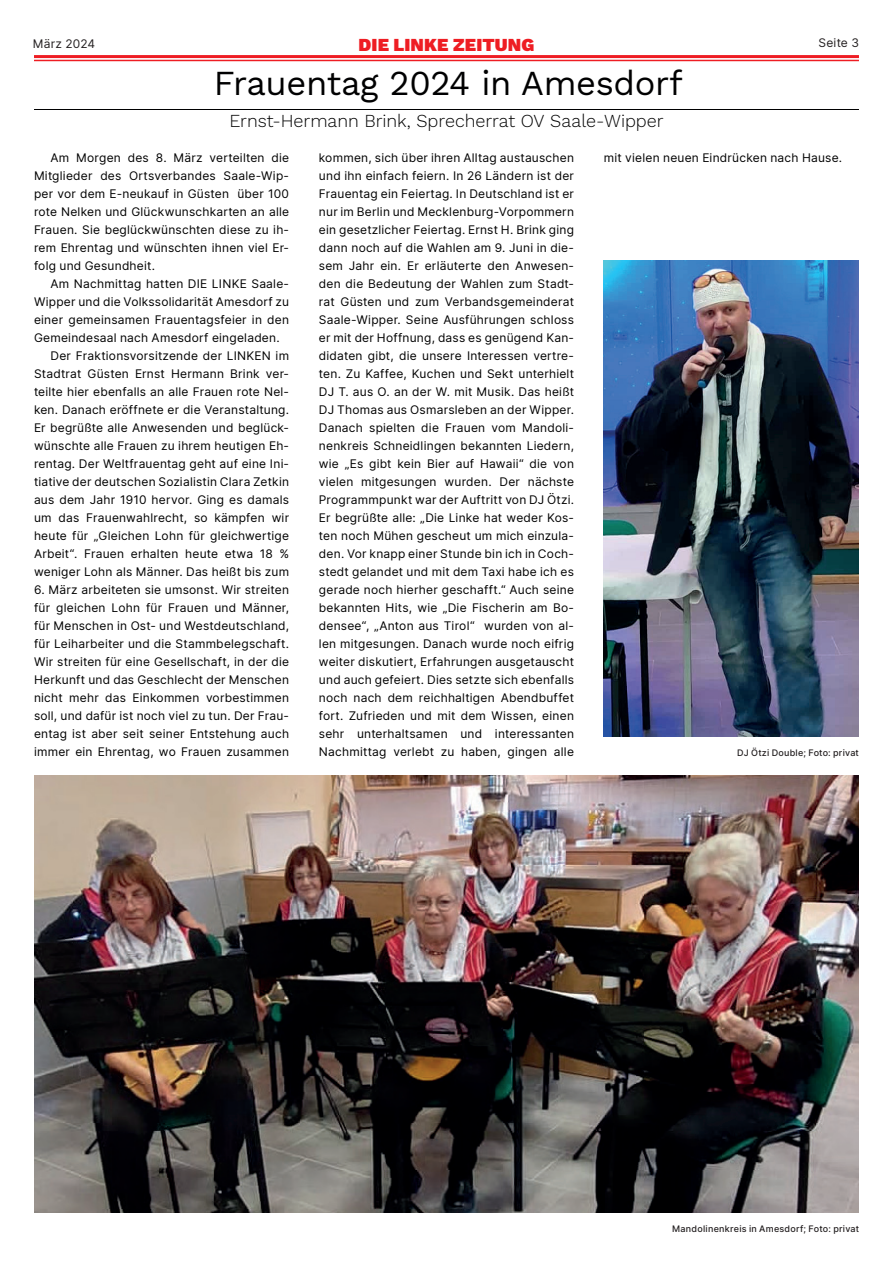
<style>
.page{position:relative;width:893px;height:1263px;background:#fff}
.page>*{position:absolute;margin:0;border:0;box-sizing:border-box;transform-origin:0 0}
.t1{font:34.5px "Work Sans";letter-spacing:-.01em;color:#000001}
.t2{font:300 18px "Work Sans";letter-spacing:-.005em;color:#000001}
.t3{font:900 18px "Work Sans";letter-spacing:.01em;color:#ee1d23}
.t4{font:12px/18px "Inter";letter-spacing:.02em;color:#000001;text-align:justify}
.t5{font:12px "Inter";letter-spacing:.02em;color:#231f20}
.t6{font:500 9px "Inter";letter-spacing:.025em;color:#231f20}
</style>
<div class="page">
<hr style="left:34px;top:109px;width:825px;height:1px;background:#000001">
<img style="left:34px;top:775px;width:825px;height:437px">
<img style="left:604px;top:260px;width:255px;height:476px">
<hr style="left:34px;top:55px;width:825px;height:3px;background:#ee1d23">
<hr style="left:34px;top:60px;width:825px;height:1px;background:#ee1d23">
<p class="t5" style="left:33px;top:34px;width:64px">März 2024</p>
<h2 class="t3" style="left:359px;top:31px;width:177px">DIE LINKE ZEITUNG</h2>
<p class="t5" style="left:818px;top:34px;width:42px">Seite 3</p>
<h1 class="t1" style="left:214px;top:57px;width:470px">Frauentag 2024 in Amesdorf</h1>
<h2 class="t2" style="left:229px;top:107px;width:436px">Ernst-Hermann Brink, Sprecherrat OV Saale-Wipper</h2>
<p class="t4" style="left:34px;top:148px;width:257px;text-indent:16px">Am Morgen des 8. März verteilten die Mitglieder des Ortsverbandes Saale-Wip&shy;per vor dem E-neukauf in Güsten über 100 rote Nelken und Glückwunschkarten an alle Frauen. Sie beglückwünschten diese zu ih&shy;rem Ehrentag und wünschten ihnen viel Er&shy;folg und Gesundheit.</p>
<p class="t4" style="left:51px;top:274px;width:240px">Am Nachmittag hatten DIE LINKE Saale-</p>
<p class="t4" style="left:34px;top:292px;width:257px">Wipper und die Volkssolidarität Amesdorf zu</p>
<p class="t4" style="left:34px;top:310px;width:257px">einer gemeinsamen Frauentagsfeier in den</p>
<p class="t4" style="left:34px;top:328px;width:247px">Gemeindesaal nach Amesdorf eingeladen.</p>
<p class="t4" style="left:51px;top:346px;width:240px">Der Fraktionsvorsitzende der LINKEN im</p>
<p class="t4" style="left:34px;top:364px;width:257px">Stadtrat Güsten Ernst Hermann Brink ver-</p>
<p class="t4" style="left:34px;top:382px;width:257px">teilte hier ebenfalls an alle Frauen rote Nel-</p>
<p class="t4" style="left:34px;top:400px;width:257px">ken. Danach eröffnete er die Veranstaltung.</p>
<p class="t4" style="left:34px;top:418px;width:257px">Er begrüßte alle Anwesenden und beglück-</p>
<p class="t4" style="left:34px;top:436px;width:257px">wünschte alle Frauen zu ihrem heutigen Eh-</p>
<p class="t4" style="left:34px;top:454px;width:257px">rentag. Der Weltfrauentag geht auf eine Ini-</p>
<p class="t4" style="left:34px;top:472px;width:257px">tiative der deutschen Sozialistin Clara Zetkin</p>
<p class="t4" style="left:34px;top:490px;width:257px">aus dem Jahr 1910 hervor. Ging es damals</p>
<p class="t4" style="left:34px;top:508px;width:257px">um das Frauenwahlrecht, so kämpfen wir</p>
<p class="t4" style="left:34px;top:526px;width:257px">heute für „Gleichen Lohn für gleichwertige</p>
<p class="t4" style="left:34px;top:544px;width:257px">Arbeit“. Frauen erhalten heute etwa 18 %</p>
<p class="t4" style="left:34px;top:562px;width:257px">weniger Lohn als Männer. Das heißt bis zum</p>
<p class="t4" style="left:34px;top:580px;width:257px">6. März arbeiteten sie umsonst. Wir streiten für gleichen Lohn für Frauen und Männer, für Menschen in Ost- und Westdeutschland, für Leiharbeiter und die Stammbelegschaft.<br>Wir streiten für eine Gesellschaft, in der die Herkunft und das Geschlecht der Menschen nicht mehr das Einkommen vorbestimmen soll, und dafür ist noch viel zu tun. Der Frau&shy;entag ist aber seit seiner Entstehung auch immer ein Ehrentag, wo Frauen zusammen</p>
<p class="t4" style="left:319px;top:148px;width:257px">kommen, sich über ihren Alltag austauschen und ihn einfach feiern. In 26 Ländern ist der Frauentag ein Feiertag. In Deutschland ist er nur im Berlin und Mecklenburg-Vorpommern ein gesetzlicher Feiertag. Ernst H. Brink ging dann noch auf die Wahlen am 9. Juni in die&shy;sem Jahr ein. Er erläuterte den Anwesen&shy;den die Bedeutung der Wahlen zum Stadt&shy;rat Güsten und zum Verbandsgemeinderat Saale-Wipper. Seine Ausführungen schloss er mit der Hoffnung, dass es genügend Kan&shy;didaten gibt, die unsere Interessen vertre&shy;ten. Zu Kaffee, Kuchen und Sekt unterhielt DJ T. aus O. an der W. mit Musik. Das heißt DJ Thomas aus Osmarsleben an der Wipper.<br>Danach spielten die Frauen vom Mandoli&shy;nenkreis Schneidlingen bekannten Liedern, wie „Es gibt kein Bier auf Hawaii“ die von vielen mitgesungen wurden. Der nächste Programmpunkt war der Auftritt von DJ Ötzi.<br>Er begrüßte alle: „Die Linke hat weder Kos&shy;ten noch Mühen gescheut um mich einzula&shy;den. Vor knapp einer Stunde bin ich in Coch&shy;stedt gelandet und mit dem Taxi habe ich es gerade noch hierher geschafft.“ Auch seine bekannten Hits, wie „Die Fischerin am Bo&shy;densee“, „Anton aus Tirol“ wurden von al&shy;len mitgesungen. Danach wurde noch eifrig weiter diskutiert, Erfahrungen ausgetauscht und auch gefeiert. Dies setzte sich ebenfalls noch nach dem reichhaltigen Abendbuffet fort. Zufrieden und mit dem Wissen, einen sehr unterhaltsamen und interessanten Nachmittag verlebt zu haben, gingen alle</p>
<p class="t4" style="left:604px;top:148px;width:240px">mit vielen neuen Eindrücken nach Hause.</p>
<p class="t6" style="left:737px;top:746px;width:123px">DJ Ötzi Double; Foto: privat</p>
<p class="t6" style="left:672px;top:1222px;width:188px">Mandolinenkreis in Amesdorf; Foto: privat</p>
</div>
